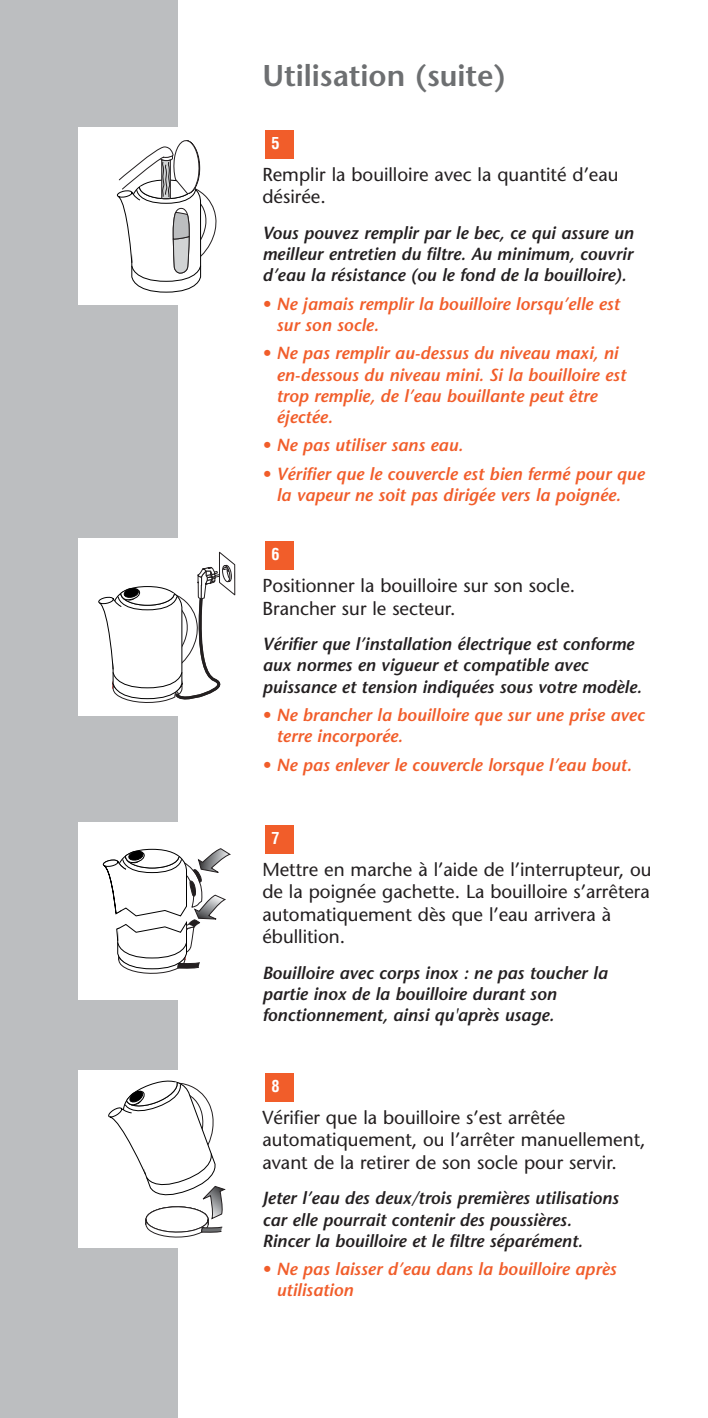
<style>
.page{position:relative;width:708px;height:1418px;background:#fff}
.page>*{position:absolute;margin:0;border:0;box-sizing:border-box;transform-origin:0 0}
.t1{font:600 30px "Stone Sans";color:#6d6f71}
.t2{font:18.75px/22.5px "Stone Sans";color:#231f20}
.t3{font:italic 600 17.5px/21.2px "Stone Sans";color:#231f20}
.t4{font:italic 600 17.5px/21.2px "Stone Sans";color:#f15d2a}
.t5{font:700 condensed 16.25px "Helvetica";color:#fff}
</style>
<div class="page">
<div style="left:0;top:0;width:177px;height:1418px;background:#bcbec0"></div>
<div style="left:265px;top:130px;width:28px;height:28px;background:#f15d2a"></div>
<div style="left:265px;top:541px;width:28px;height:28px;background:#f15d2a"></div>
<div style="left:265px;top:825px;width:28px;height:28px;background:#f15d2a"></div>
<div style="left:265px;top:1073px;width:28px;height:28px;background:#f15d2a"></div>
<div style="left:78px;top:128px;width:177px;height:177px;background:#fff"></div>
<svg style="left:116px;top:140px;width:100px;height:153px"></svg>
<div style="left:78px;top:539px;width:177px;height:177px;background:#fff"></div>
<svg style="left:98px;top:552px;width:137px;height:151px"></svg>
<div style="left:78px;top:822px;width:177px;height:177px;background:#fff"></div>
<svg style="left:102px;top:848px;width:128px;height:126px"></svg>
<div style="left:78px;top:1070px;width:177px;height:177px;background:#fff"></div>
<svg style="left:108px;top:1080px;width:118px;height:158px"></svg>
<h1 class="t1" style="left:262px;top:64px;width:245px">Utilisation (suite)</h1>
<p class="t5" style="left:271px;top:137px;width:10px">5</p>
<p class="t2" style="left:262px;top:165px;width:357px">Remplir la bouilloire avec la quantité d’eau désirée.</p>
<p class="t3" style="left:262px;top:224px;width:372px;text-align:justify">Vous pouvez remplir par le bec, ce qui assure un meilleur entretien du filtre. Au minimum, couvrir d’eau la résistance (ou le fond de la bouilloire).</p>
<p class="t4" style="left:276px;top:295px;width:344px;text-indent:-14px">• Ne jamais remplir la bouilloire lorsqu’elle est sur son socle.</p>
<p class="t4" style="left:276px;top:344px;width:351px;text-indent:-14px">• Ne pas remplir au-dessus du niveau maxi, ni en-dessous du niveau mini. Si la bouilloire est trop remplie, de l’eau bouillante peut être éjectée.</p>
<p class="t4" style="left:262px;top:436px;width:202px">• Ne pas utiliser sans eau.</p>
<p class="t4" style="left:262px;top:465px;width:383px;text-align:center">• Vérifier que le couvercle est bien fermé pour que la vapeur ne soit pas dirigée vers la poignée.</p>
<p class="t5" style="left:271px;top:548px;width:10px">6</p>
<p class="t2" style="left:262px;top:576px;width:314px">Positionner la bouilloire sur son socle.<br>Brancher sur le secteur.</p>
<p class="t3" style="left:262px;top:635px;width:381px">Vérifier que l’installation électrique est conforme aux normes en vigueur et compatible avec puissance et tension indiquées sous votre modèle.</p>
<p class="t4" style="left:276px;top:706px;width:369px;text-indent:-14px">• Ne brancher la bouilloire que sur une prise avec terre incorporée.</p>
<p class="t4" style="left:262px;top:755px;width:371px">• Ne pas enlever le couvercle lorsque l’eau bout.</p>
<p class="t5" style="left:271px;top:831px;width:10px">7</p>
<p class="t2" style="left:262px;top:860px;width:390px">Mettre en marche à l’aide de l’interrupteur, ou de la poignée gachette. La bouilloire s’arrêtera automatiquement dès que l’eau arrivera à ébullition.</p>
<p class="t3" style="left:262px;top:963px;width:346px">Bouilloire avec corps inox : ne pas toucher la partie inox de la bouilloire durant son fonctionnement, ainsi qu'après usage.</p>
<p class="t5" style="left:271px;top:1079px;width:10px">8</p>
<p class="t2" style="left:262px;top:1108px;width:384px">Vérifier que la bouilloire s’est arrêtée automatiquement, ou l’arrêter manuellement, avant de la retirer de son socle pour servir.</p>
<p class="t3" style="left:262px;top:1189px;width:357px">Jeter l’eau des deux/trois premières utilisations car elle pourrait contenir des poussières.<br>Rincer la bouilloire et le filtre séparément.</p>
<p class="t4" style="left:276px;top:1260px;width:341px;text-indent:-14px">• Ne pas laisser d’eau dans la bouilloire après utilisation</p>
</div>
